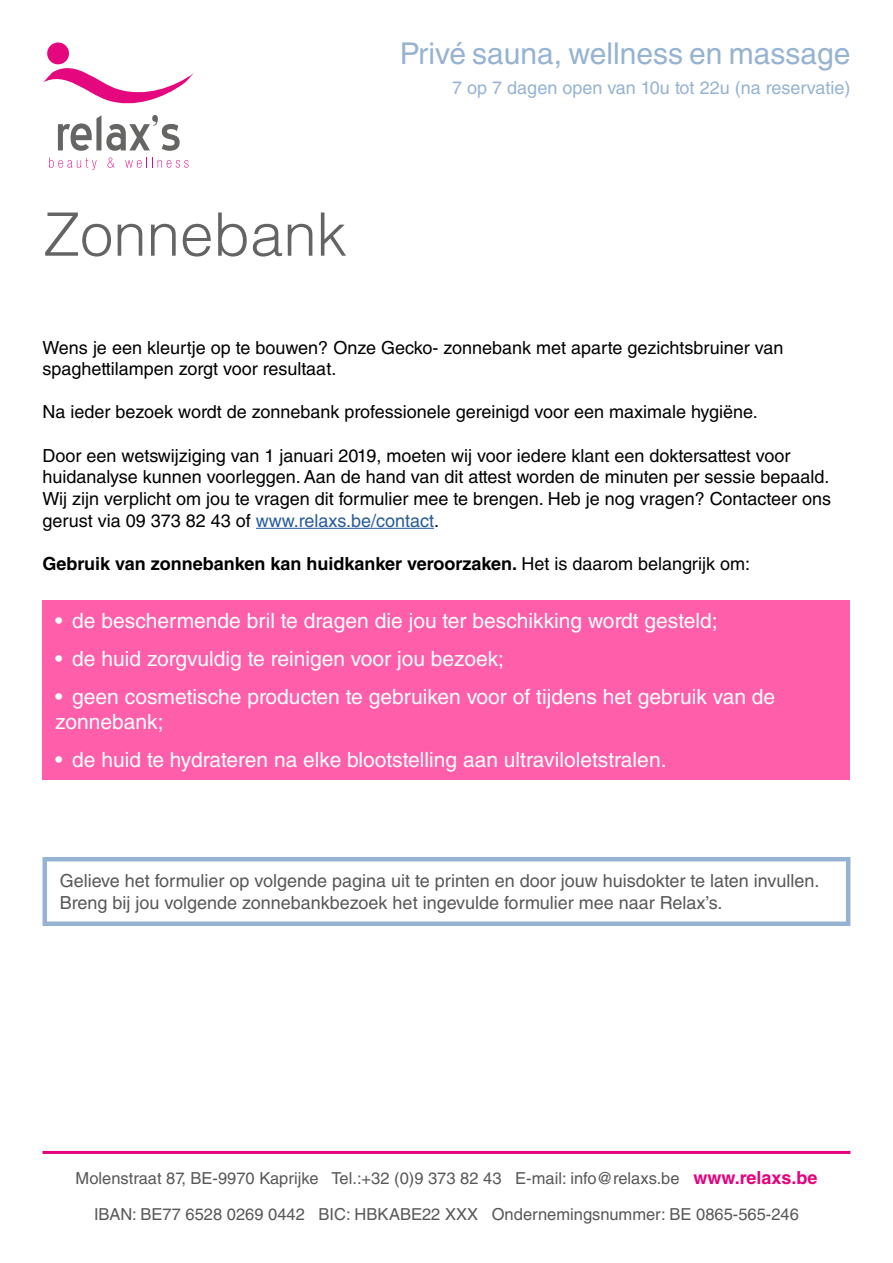
<style>
.page{position:relative;width:893px;height:1263px;background:#fff}
.page>*{position:absolute;margin:0;border:0;box-sizing:border-box;transform-origin:0 0}
.t1{font:300 60px "Helvetica LT Std";color:#646464}
.t2{font:30px "Helvetica LT Std";color:#96b3d3}
.t3{font:21px/25.2px "Helvetica LT Std";color:#fff}
.t4{font:18px/21.6px "Helvetica LT Std";color:#000}
.t5{font:18px/21.6px "Helvetica LT Std";color:#585858}
.t6{font:700 18px "Helvetica LT Std";color:#000}
.t7{font:18px "Helvetica LT Std";color:#96b3d3}
.t8{font:16.5px "Helvetica LT Std";color:#585858}
.s1{color:#275b9b}
.s2{font-weight:400}
.s3{font-weight:700;font-size:18px;color:#e6007e}
</style>
<div class="page">
<div style="left:47px;top:43px;width:22px;height:21px;background:#e5077e;border-radius:50%"></div>
<svg style="left:43px;top:59px;width:151px;height:45px"></svg>
<svg style="left:49px;top:158px;width:48px;height:12px"></svg>
<svg style="left:107px;top:158px;width:8px;height:10px"></svg>
<svg style="left:125px;top:158px;width:64px;height:10px"></svg>
<svg style="left:58px;top:115px;width:122px;height:36px"></svg>
<hr style="left:43px;top:1151px;width:807px;height:3px;background:#e6007e">
<hr style="left:256px;top:528px;width:178px;height:1px;background:#275b9b">
<div style="left:43px;top:857px;width:807px;height:69px;border:4px solid #96b3d3"></div>
<div style="left:43px;top:600px;width:807px;height:180px;background:#ff5eaa"></div>
<h1 class="t1" style="left:43px;top:197px;width:305px">Zonnebank</h1>
<h2 class="t2" style="left:400px;top:36px;width:452px">Privé sauna, wellness en massage</h2>
<p class="t7" style="left:452px;top:77px;width:400px">7 op 7 dagen open van 10u tot 22u (na reservatie)</p>
<p class="t4" style="left:43px;top:336px;width:742px">Wens je een kleurtje op te bouwen? Onze Gecko- zonnebank met aparte gezichtsbruiner van spaghettilampen zorgt voor resultaat.</p>
<p class="t4" style="left:43px;top:401px;width:717px">Na ieder bezoek wordt de zonnebank professionele gereinigd voor een maximale hygiëne.</p>
<p class="t4" style="left:43px;top:444px;width:790px">Door een wetswijziging van 1 januari 2019, moeten wij voor iedere klant een doktersattest voor huidanalyse kunnen voorleggen. Aan de hand van dit attest worden de minuten per sessie bepaald.<br>Wij zijn verplicht om jou te vragen dit formulier mee te brengen. Heb je nog vragen? Contacteer ons gerust via 09 373 82 43 of <span class="s1">www.relaxs.be/contact</span>.</p>
<p class="t6" style="left:43px;top:552px;width:709px">Gebruik van zonnebanken kan huidkanker veroorzaken. <span class="s2">Het is daarom belangrijk om:</span></p>
<p class="t3" style="left:55px;top:608px;width:664px">• de beschermende bril te dragen die jou ter beschikking wordt gesteld;</p>
<p class="t3" style="left:55px;top:646px;width:450px">• de huid zorgvuldig te reinigen voor jou bezoek;</p>
<p class="t3" style="left:55px;top:684px;width:721px">• geen cosmetische producten te gebruiken voor of tijdens het gebruik van de zonnebank;</p>
<p class="t3" style="left:55px;top:747px;width:613px">• de huid te hydrateren na elke blootstelling aan ultraviloletstralen.</p>
<p class="t5" style="left:60px;top:870px;width:761px">Gelieve het formulier op volgende pagina uit te printen en door jouw huisdokter te laten invullen.<br>Breng bij jou volgende zonnebankbezoek het ingevulde formulier mee naar Relax’s.</p>
<p class="t8" style="left:76px;top:1168px;width:743px">Molenstraat 87, BE-9970 Kaprijke Tel.:+32 (0)9 373 82 43 E-mail: info@relaxs.be <span class="s3">www.relaxs.be</span></p>
<p class="t8" style="left:94px;top:1205px;width:706px">IBAN: BE77 6528 0269 0442 BIC: HBKABE22 XXX Ondernemingsnummer: BE 0865-565-246</p>
</div>
